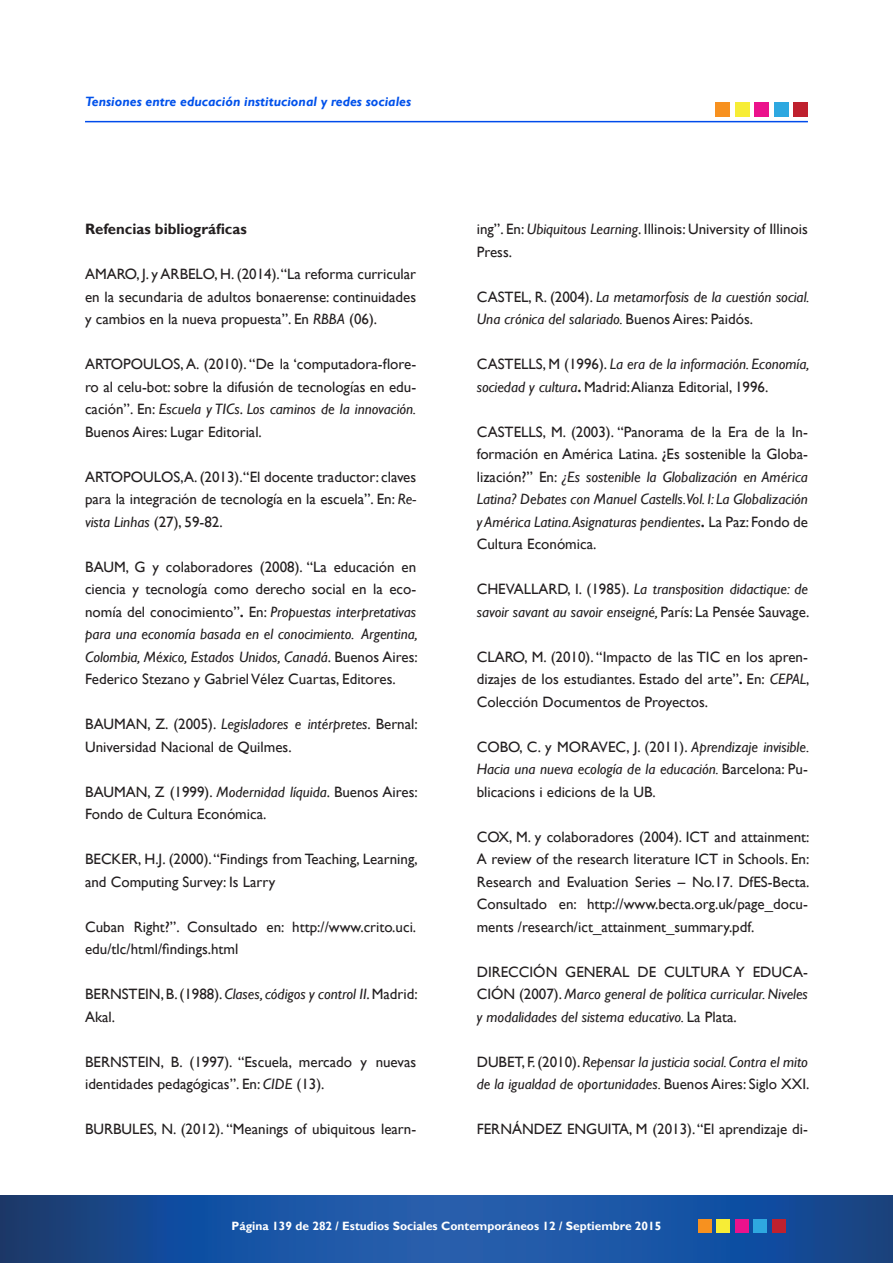
<style>
.page{position:relative;width:893px;height:1263px;background:#fff}
.page>*{position:absolute;margin:0;border:0;box-sizing:border-box;transform-origin:0 0}
.t1{font:15px/22.5px "Gill Sans";color:#231f20;text-align:justify}
.t2{font:italic 15px/22.5px "Gill Sans";color:#231f20}
.t3{font:700 15px "Gill Sans";color:#231f20}
.t4{font:italic 700 13.5px "Gill Sans";color:#0051eb}
.t5{font:700 12px "Gill Sans";color:#fff}
.s1{font-style:italic}
.s2{font-weight:700}
.s3{font-style:normal}
</style>
<div class="page">
<svg style="left:0;top:1195px;width:893px;height:68px;background:#1b509b"></svg>
<div style="left:698px;top:1219px;width:14px;height:13px;background:#f7911f"></div>
<div style="left:717px;top:1219px;width:13px;height:13px;background:#f7ed36"></div>
<div style="left:735px;top:1219px;width:13px;height:13px;background:#eb128c"></div>
<div style="left:754px;top:1219px;width:13px;height:13px;background:#2ea8e0"></div>
<div style="left:772px;top:1219px;width:13px;height:13px;background:#bf212e"></div>
<hr style="left:85px;top:121px;width:723px;height:1px;background:#004beb">
<div style="left:715px;top:102px;width:14px;height:15px;background:#f7911f"></div>
<div style="left:735px;top:102px;width:14px;height:15px;background:#f7ed36"></div>
<div style="left:755px;top:102px;width:14px;height:15px;background:#eb128c"></div>
<div style="left:774px;top:102px;width:14px;height:15px;background:#2ea8e0"></div>
<div style="left:794px;top:102px;width:14px;height:15px;background:#bf212e"></div>
<p class="t4" style="left:85px;top:94px;width:328px">Tensiones entre educación institucional y redes sociales</p>
<p class="t3" style="left:85px;top:220px;width:163px">Refencias bibliográficas</p>
<p class="t1" style="left:85px;top:263px;width:333px">AMARO, J. y ARBELO, H. (2014). “La reforma curricular en la secundaria de adultos bonaerense: continuidades y cambios en la nueva propuesta”. En <span class="s1">RBBA</span> (06).</p>
<p class="t1" style="left:85px;top:353px;width:333px">ARTOPOULOS, A. (2010). “De la ‘computadora-flore&shy;ro al celu-bot: sobre la difusión de tecnologías en edu&shy;cación”. En: <span class="s1">Escuela y TICs</span>. <span class="s1">Los caminos de la innovación.<br></span>Buenos Aires: Lugar Editorial.</p>
<p class="t1" style="left:85px;top:465px;width:333px">ARTOPOULOS,A. (2013).“El docente traductor: claves para la integración de tecnología en la escuela”. En: <span class="s1">Re&shy;vista Linhas</span> (27), 59-82.</p>
<p class="t1" style="left:85px;top:555px;width:334px">BAUM, G y colaboradores (2008). “La educación en ciencia y tecnología como derecho social en la eco&shy;nomía del conocimiento”<span class="s2">.</span> En: <span class="s1">Propuestas interpretativas para una economía basada en el conocimiento. Argentina, Colombia, México, Estados Unidos, Canadá</span>. Buenos Aires:<br>Federico Stezano y Gabriel Vélez Cuartas, Editores.</p>
<p class="t1" style="left:85px;top:713px;width:334px">BAUMAN, Z. (2005). <span class="s1">Legisladores e intérpretes</span>. Bernal:<br>Universidad Nacional de Quilmes.</p>
<p class="t1" style="left:85px;top:780px;width:334px">BAUMAN, Z (1999). <span class="s1">Modernidad líquida</span>. Buenos Aires:<br>Fondo de Cultura Económica.</p>
<p class="t1" style="left:85px;top:848px;width:334px">BECKER, H.J. (2000). “Findings from Teaching, Learning, and Computing Survey: Is Larry</p>
<p class="t1" style="left:85px;top:915px;width:333px">Cuban Right?”. Consultado en: http://www.crito.uci. edu/tlc/html/findings.html</p>
<p class="t1" style="left:85px;top:983px;width:334px">BERNSTEIN, B. (1988). <span class="s1">Clases, códigos y control II</span>. Madrid:<br>Akal.</p>
<p class="t1" style="left:85px;top:1050px;width:333px">BERNSTEIN, B. (1997). “Escuela, mercado y nuevas identidades pedagógicas”. En: <span class="s1">CIDE</span> (13).</p>
<p class="t1" style="left:85px;top:1118px;width:333px">BURBULES, N. (2012). “Meanings of ubiquitous learn-</p>
<p class="t1" style="left:477px;top:218px;width:333px">ing”. En: <span class="s1">Ubiquitous Learning</span>. Illinois: University of Illinois<br>Press.</p>
<p class="t2" style="left:477px;top:285px;width:334px"><span class="s3">CASTEL, R. (2004).</span> La metamorfosis de la cuestión social.<br>Una crónica del salariado. <span class="s3">Buenos Aires: Paidós.</span></p>
<p class="t1" style="left:477px;top:353px;width:334px">CASTELLS, M (1996). <span class="s1">La era de la información. Economía, sociedad y cultura</span><span class="s2">.</span> Madrid: Alianza Editorial, 1996.</p>
<p class="t1" style="left:477px;top:420px;width:333px">CASTELLS, M. (2003). “Panorama de la Era de la In&shy;formación en América Latina. ¿Es sostenible la Globa&shy;lización?” En: <span class="s1">¿Es sostenible la Globalización en América Latina? Debates con Manuel Castells.Vol. I: La Globalización y América Latina.Asignaturas pendientes</span><span class="s2">.</span> La Paz: Fondo de Cultura Económica.</p>
<p class="t2" style="left:477px;top:578px;width:334px"><span class="s3">CHEVALLARD, I. (1985).</span> La transposition didactique: de savoir savant au savoir enseigné, <span class="s3">París: La Pensée Sauvage.</span></p>
<p class="t1" style="left:477px;top:645px;width:334px">CLARO, M. (2010). “Impacto de las TIC en los apren&shy;dizajes de los estudiantes. Estado del arte”<span class="s2">.</span> En: <span class="s1">CEPAL</span>, Colección Documentos de Proyectos.</p>
<p class="t1" style="left:477px;top:735px;width:334px">COBO, C. y MORAVEC, J. (2011). <span class="s1">Aprendizaje invisible.<br>Hacia una nueva ecología de la educación.</span> Barcelona: Pu&shy;blicacions i edicions de la UB.</p>
<p class="t1" style="left:477px;top:825px;width:334px">COX, M. y colaboradores (2004). ICT and attainment:<br>A review of the research literature ICT in Schools. En:<br>Research and Evaluation Series – No.17. DfES-Becta.<br>Consultado en: http://www.becta.org.uk/page_docu&shy;ments /research/ict_attainment_summary.pdf.</p>
<p class="t2" style="left:477px;top:960px;width:333px;text-align:justify"><span class="s3">DIRECCIÓN GENERAL DE CULTURA Y EDUCA-CIÓN (2007).</span> Marco general de política curricular. Niveles y modalidades del sistema educativo. <span class="s3">La Plata.</span></p>
<p class="t2" style="left:477px;top:1050px;width:334px"><span class="s3">DUBET, F. (2010).</span> Repensar la justicia social. Contra el mito de la igualdad de oportunidades. <span class="s3">Buenos Aires: Siglo XXI.</span></p>
<p class="t1" style="left:477px;top:1118px;width:333px">FERNÁNDEZ ENGUITA, M (2013). “El aprendizaje di-</p>
<p class="t5" style="left:232px;top:1219px;width:431px">Página 139 de 282 / Estudios Sociales Contemporáneos 12 / Septiembre 2015</p>
</div>
